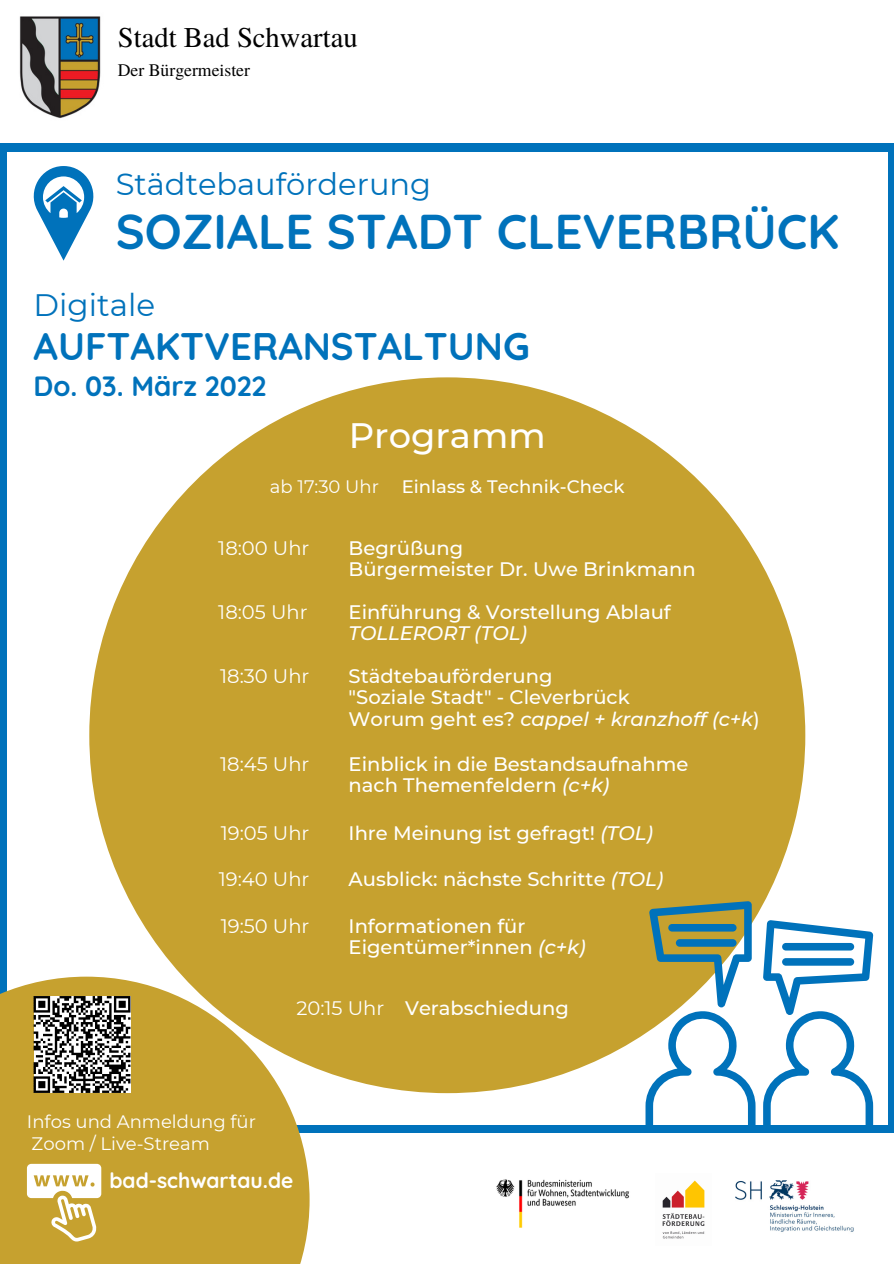
<style>
.page{position:relative;width:894px;height:1264px;background:#fff}
.page>*{position:absolute;margin:0;border:0;box-sizing:border-box;transform-origin:0 0}
.t1{font:700 48.75px "Quicksand";color:#0072bb}
.t2{font:700 38.25px "Quicksand";color:#0072bb}
.t3{font:500 35.25px "Montserrat";color:#fff}
.t4{font:31.05px "Montserrat";color:#0072bb}
.t5{font:30.6px "Montserrat";color:#0072bb}
.t6{font:28.5px "Te X Gyre Termes";color:#000}
.t7{font:700 27.75px "Quicksand";color:#0072bb}
.t8{font:700 21px "Quicksand";color:#fff}
.t9{font:500 19.5px "Montserrat";color:#fff}
.t10{font:19.5px "Montserrat";color:#fff}
.t11{font:italic 500 19.5px "Montserrat";color:#fff}
.t12{font:18px "Montserrat";color:#fff}
.t13{font:500 18px "Montserrat";color:#fff}
.t14{font:17.7px "Te X Gyre Termes";color:#000}
.s1{font-style:normal}
.s2{font-style:italic}
</style>
<div class="page">
<div style="left:0;top:0;width:893px;height:1263px;background:#0072bb"></div>
<div style="left:7px;top:152px;width:880px;height:972px;background:#fff"></div>
<div style="left:0;top:1133px;width:893px;height:130px;background:#fff"></div>
<svg style="left:33px;top:166px;width:61px;height:95px"></svg>
<svg style="left:0;top:976px;width:309px;height:287px;background:#c8a63d"></svg>
<svg style="left:27px;top:1163px;width:74px;height:78px"></svg>
<div style="left:0;top:0;width:893px;height:142px;background:#fff"></div>
<img style="left:662px;top:1180px;width:43px;height:59px">
<img style="left:735px;top:1180px;width:119px;height:52px">
<img style="left:496px;top:1179px;width:134px;height:49px">
<svg style="left:34px;top:996px;width:96px;height:96px"></svg>
<div style="left:89px;top:377px;width:716px;height:716px;background:#c6a12f;border-radius:50%"></div>
<svg style="left:645px;top:901px;width:110px;height:224px"></svg>
<svg style="left:762px;top:920px;width:110px;height:205px"></svg>
<div style="left:668px;top:924px;width:68px;height:7px;background:#0072bb;border-radius:4px"></div>
<div style="left:675px;top:939px;width:61px;height:7px;background:#0072bb;border-radius:4px"></div>
<div style="left:781px;top:942px;width:72px;height:8px;background:#0072bb;border-radius:4px"></div>
<div style="left:781px;top:958px;width:72px;height:7px;background:#0072bb;border-radius:4px"></div>
<img style="left:19px;top:16px;width:82px;height:102px">
<p class="t6" style="left:118px;top:17px;width:241px">Stadt Bad Schwartau</p>
<p class="t14" style="left:118px;top:57px;width:133px">Der Bürgermeister</p>
<p class="t5" style="left:116px;top:165px;width:317px">Städtebauförderung</p>
<p class="t1" style="left:116px;top:200px;width:725px">SOZIALE STADT CLEVERBRÜCK</p>
<p class="t4" style="left:34px;top:286px;width:123px">Digitale</p>
<p class="t2" style="left:34px;top:322px;width:497px">AUFTAKTVERANSTALTUNG</p>
<p class="t7" style="left:34px;top:368px;width:234px">Do. 03. März 2022</p>
<p class="t3" style="left:348px;top:414px;width:198px">Programm</p>
<p class="t12" style="left:270px;top:475px;width:110px">ab 17:30 Uhr</p>
<p class="t13" style="left:402px;top:475px;width:224px">Einlass &amp; Technik-Check</p>
<p class="t10" style="left:218px;top:536px;width:93px">18:00 Uhr</p>
<p class="t9" style="left:348px;top:536px;width:116px">Begrüßung</p>
<p class="t9" style="left:348px;top:557px;width:348px">Bürgermeister Dr. Uwe Brinkmann</p>
<p class="t10" style="left:218px;top:600px;width:91px">18:05 Uhr</p>
<p class="t9" style="left:348px;top:600px;width:323px">Einführung &amp; Vorstellung Ablauf</p>
<p class="t11" style="left:348px;top:621px;width:180px">TOLLERORT (TOL)</p>
<p class="t10" style="left:220px;top:663px;width:91px">18:30 Uhr</p>
<p class="t9" style="left:348px;top:663px;width:205px">Städtebauförderung</p>
<p class="t9" style="left:348px;top:685px;width:282px">"Soziale Stadt" - Cleverbrück</p>
<p class="t11" style="left:348px;top:706px;width:412px"><span class="s1">Worum geht es?</span> cappel + kranzhoff (c+k<span class="s1">)</span></p>
<p class="t10" style="left:220px;top:751px;width:91px">18:45 Uhr</p>
<p class="t9" style="left:348px;top:751px;width:341px">Einblick in die Bestandsaufnahme</p>
<p class="t9" style="left:348px;top:773px;width:262px">nach Themenfeldern <span class="s2">(c+k)</span></p>
<p class="t10" style="left:221px;top:821px;width:90px">19:05 Uhr</p>
<p class="t9" style="left:348px;top:821px;width:306px">Ihre Meinung ist gefragt! <span class="s2">(TOL)</span></p>
<p class="t10" style="left:219px;top:867px;width:92px">19:40 Uhr</p>
<p class="t9" style="left:348px;top:867px;width:316px">Ausblick: nächste Schritte <span class="s2">(TOL)</span></p>
<p class="t10" style="left:221px;top:913px;width:90px">19:50 Uhr</p>
<p class="t9" style="left:348px;top:913px;width:178px">Informationen für</p>
<p class="t9" style="left:348px;top:935px;width:238px">Eigentümer*innen <span class="s2">(c+k)</span></p>
<p class="t10" style="left:296px;top:995px;width:89px">20:15 Uhr</p>
<p class="t9" style="left:405px;top:995px;width:165px">Verabschiedung</p>
<p class="t12" style="left:27px;top:1110px;width:230px">Infos und Anmeldung für</p>
<p class="t12" style="left:32px;top:1132px;width:180px">Zoom / Live-Stream</p>
<p class="t8" style="left:109px;top:1167px;width:185px">bad-schwartau.de</p>
</div>
